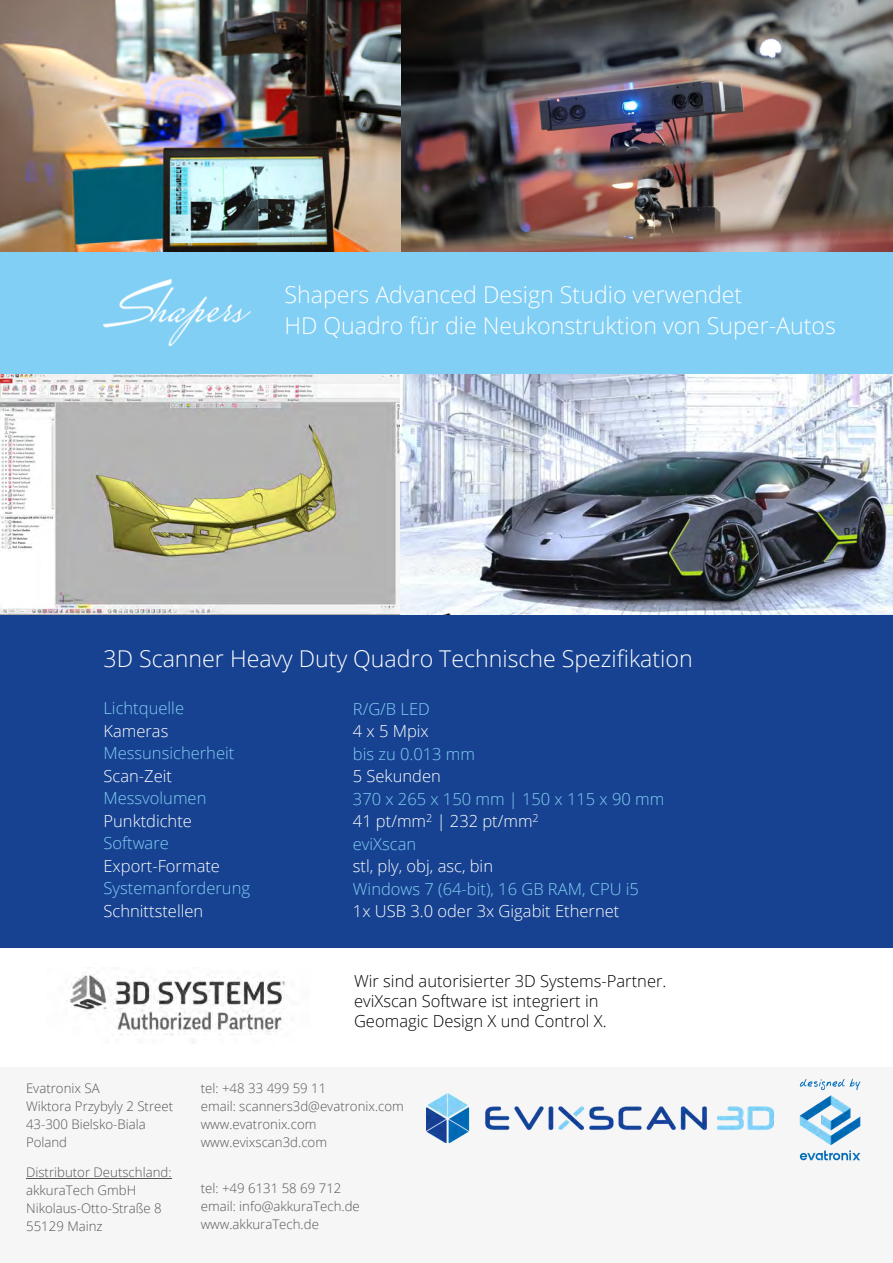
<style>
.page{position:relative;width:893px;height:1263px;background:#fff}
.page>*{position:absolute;margin:0;border:0;box-sizing:border-box;transform-origin:0 0}
.t1{font:300 23.1px/31.5px "Open Sans";color:#fff}
.t2{font:300 16.5px/22.5px "Open Sans";color:#81cff4}
.t3{font:300 16.5px "Open Sans";color:#fff}
.t4{font:300 16.5px/19.8px "Open Sans";color:#000}
.t5{font:300 13.2px/18px "Open Sans";color:#545454}
.s1{color:#fff}
</style>
<div class="page">
<img style="left:400px;top:0;width:492px;height:252px">
<div style="left:0;top:1067px;width:892px;height:195px;background:#f6f6f6"></div>
<img style="left:0;top:373px;width:400px;height:242px">
<img style="left:400px;top:373px;width:492px;height:242px">
<img style="left:0;top:0;width:400px;height:252px">
<div style="left:0;top:252px;width:892px;height:121px;background:#81cff4"></div>
<div style="left:0;top:615px;width:892px;height:333px;background:#174291"></div>
<img style="left:103px;top:280px;width:148px;height:65px">
<img style="left:66px;top:972px;width:219px;height:63px">
<img style="left:799px;top:1078px;width:62px;height:83px">
<img style="left:427px;top:1094px;width:346px;height:48px">
<hr style="left:26px;top:1178px;width:145px;height:1px;background:#545454">
<h1 class="t1" style="left:284px;top:278px;width:553px">Shapers Advanced Design Studio verwendet<br>HD Quadro für die Neukonstruktion von Super-Autos</h1>
<h1 class="t1" style="left:103px;top:642px;width:590px">3D Scanner Heavy Duty Quadro Technische Spezifikation</h1>
<p class="t2" style="left:103px;top:696px;width:82px">Lichtquelle</p>
<p class="t3" style="left:103px;top:719px;width:66px">Kameras</p>
<p class="t2" style="left:103px;top:741px;width:132px">Messunsicherheit</p>
<p class="t3" style="left:103px;top:764px;width:70px">Scan-Zeit</p>
<p class="t2" style="left:103px;top:786px;width:104px">Messvolumen</p>
<p class="t3" style="left:103px;top:809px;width:90px">Punktdichte</p>
<p class="t2" style="left:103px;top:831px;width:67px">Software</p>
<p class="t3" style="left:103px;top:854px;width:118px">Export-Formate</p>
<p class="t2" style="left:103px;top:876px;width:148px">Systemanforderung</p>
<p class="t3" style="left:103px;top:899px;width:101px">Schnittstellen</p>
<p class="t2" style="left:353px;top:697px;width:78px">R/G/B LED</p>
<p class="t3" style="left:353px;top:720px;width:77px">4 x 5 Mpix</p>
<p class="t2" style="left:353px;top:742px;width:124px">bis zu 0.013 mm</p>
<p class="t3" style="left:353px;top:765px;width:89px">5 Sekunden</p>
<p class="t2" style="left:353px;top:787px;width:313px">370 x 265 x 150 mm | 150 x 115 x 90 mm<br><span class="s1">41 pt/mm</span><sup>2</sup> <span class="s1">| 232 pt/mm</span><sup>2<br></sup>eviXscan</p>
<p class="t3" style="left:353px;top:855px;width:142px">stl, ply, obj, asc, bin</p>
<p class="t2" style="left:353px;top:877px;width:288px">Windows 7 (64-bit), 16 GB RAM, CPU i5</p>
<p class="t3" style="left:353px;top:900px;width:268px">1x USB 3.0 oder 3x Gigabit Ethernet</p>
<p class="t4" style="left:354px;top:971px;width:314px">Wir sind autorisierter 3D Systems-Partner. eviXscan Software ist integriert in<br>Geomagic Design X und Control X.</p>
<p class="t5" style="left:26px;top:1078px;width:149px">Evatronix SA<br>Wiktora Przybyly 2 Street<br>43-300 Bielsko-Biala<br>Poland</p>
<p class="t5" style="left:26px;top:1162px;width:147px">Distributor Deutschland: akkuraTech GmbH<br>Nikolaus-Otto-Straße 8<br>55129 Mainz</p>
<p class="t5" style="left:201px;top:1079px;width:205px">tel: +48 33 499 59 11<br>email: scanners3d@evatronix.com www.evatronix.com www.evixscan3d.com</p>
<p class="t5" style="left:201px;top:1179px;width:160px">tel: +49 6131 58 69 712 email: info@akkuraTech.de www.akkuraTech.de</p>
</div>
